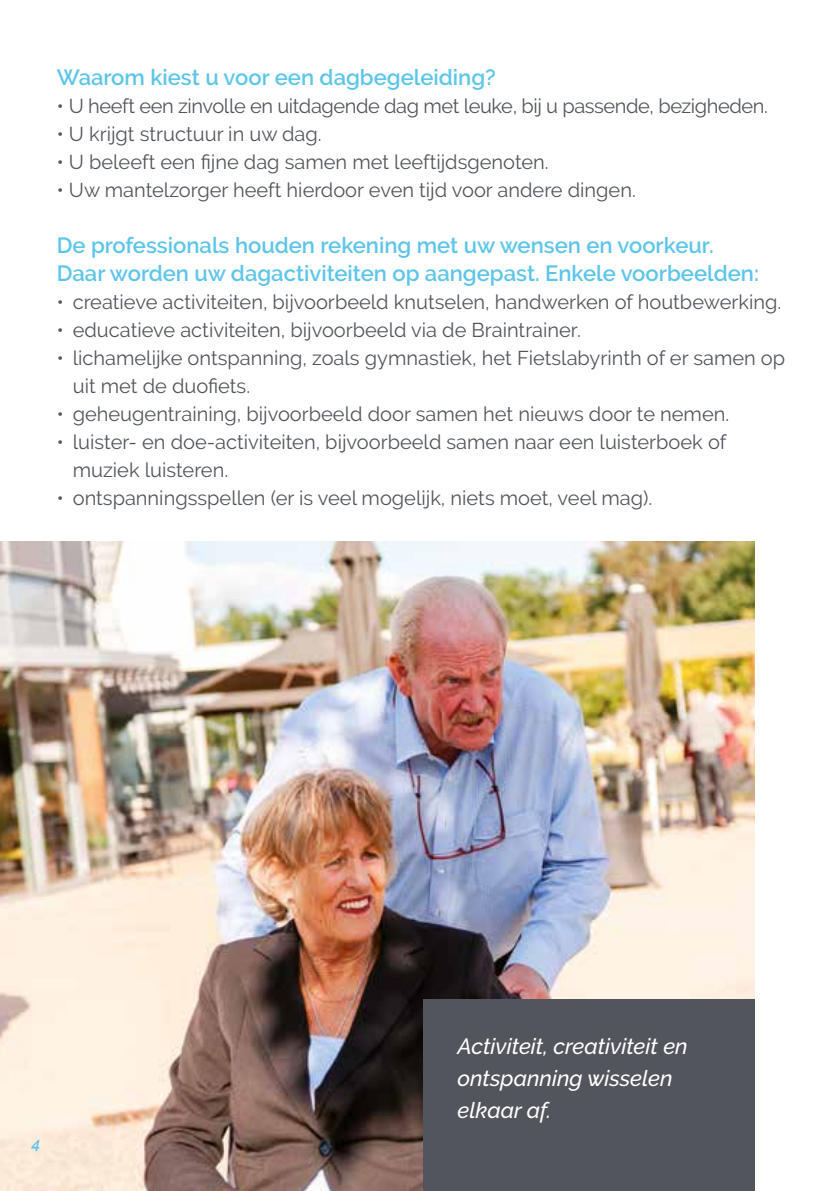
<style>
.page{position:relative;width:840px;height:1191px;background:#fff}
.page>*{position:absolute;margin:0;border:0;box-sizing:border-box;transform-origin:0 0}
.t1{font:600 22px/28px "Raleway";color:#5dc5ea}
.t2{font:italic 500 22px/32px "Raleway";color:#fff}
.t3{font:20px/28px "Raleway";color:#52555c}
.t4{font:20px "Raleway";letter-spacing:-.02em;color:#52555c}
.t5{font:italic 600 16px "Raleway";color:#5dc5ea}
</style>
<div class="page">
<img style="left:0;top:541px;width:754px;height:650px">
<div style="left:423px;top:999px;width:331px;height:192px;background:#52555c"></div>
<p class="t1" style="left:57px;top:63px;width:440px">Waarom kiest u voor een dagbegeleiding?</p>
<p class="t4" style="left:57px;top:94px;width:712px">• U heeft een zinvolle en uitdagende dag met leuke, bij u passende, bezigheden.</p>
<p class="t3" style="left:57px;top:120px;width:266px">• U krijgt structuur in uw dag.</p>
<p class="t3" style="left:57px;top:148px;width:493px">• U beleeft een fijne dag samen met leeftijdsgenoten.</p>
<p class="t3" style="left:57px;top:176px;width:580px">• Uw mantelzorger heeft hierdoor even tijd voor andere dingen.</p>
<p class="t1" style="left:57px;top:231px;width:703px">De professionals houden rekening met uw wensen en voorkeur.<br>Daar worden uw dagactiviteiten op aangepast. Enkele voorbeelden:</p>
<p class="t3" style="left:57px;top:288px;width:725px">• creatieve activiteiten, bijvoorbeeld knutselen, handwerken of houtbewerking.</p>
<p class="t3" style="left:57px;top:316px;width:525px">• educatieve activiteiten, bijvoorbeeld via de Braintrainer.</p>
<p class="t3" style="left:73px;top:344px;width:713px;text-indent:-16px">• lichamelijke ontspanning, zoals gymnastiek, het Fietslabyrinth of er samen op uit met de duofiets.</p>
<p class="t3" style="left:57px;top:400px;width:673px">• geheugentraining, bijvoorbeeld door samen het nieuws door te nemen.</p>
<p class="t3" style="left:73px;top:428px;width:654px;text-indent:-16px">• luister- en doe-activiteiten, bijvoorbeeld samen naar een luisterboek of muziek luisteren.</p>
<p class="t3" style="left:57px;top:484px;width:596px">• ontspanningsspellen (er is veel mogelijk, niets moet, veel mag).</p>
<p class="t5" style="left:32px;top:1134px;width:10px">4</p>
<p class="t2" style="left:457px;top:1030px;width:231px">Activiteit, creativiteit en ontspanning wisselen elkaar af.</p>
</div>
